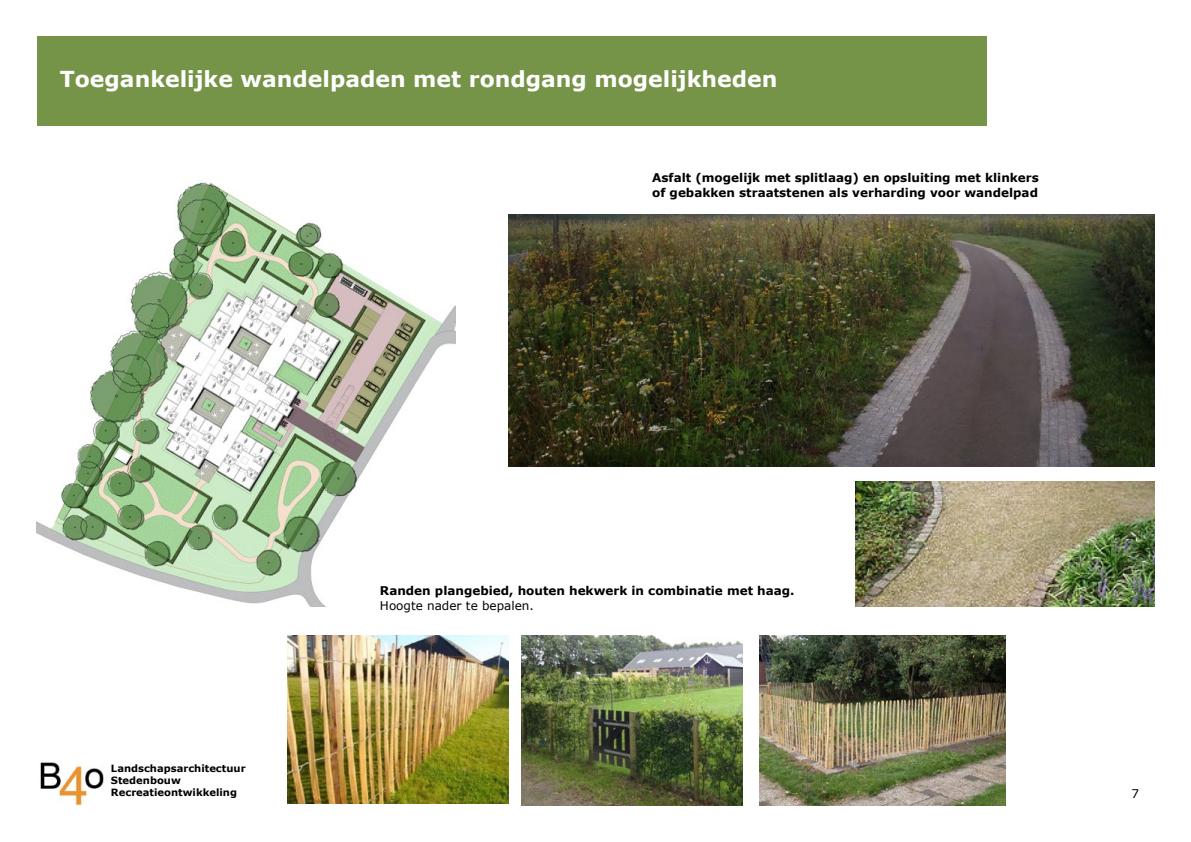
<style>
.page{position:relative;width:1191px;height:842px;background:#fff}
.page>*{position:absolute;margin:0;border:0;box-sizing:border-box;transform-origin:0 0}
.t1{font:700 22px "Verdana";color:#fff}
.t2{font:700 12px/14.4px "Verdana";color:#000}
.t3{font:12px "Verdana";color:#000}
.t4{font:700 10px/12px "Verdana";color:#000}
</style>
<div class="page">
<img style="left:36px;top:182px;width:420px;height:425px">
<div style="left:37px;top:36px;width:949px;height:90px;background:#769447"></div>
<img style="left:40px;top:762px;width:64px;height:44px">
<img style="left:508px;top:214px;width:647px;height:252px">
<img style="left:855px;top:481px;width:300px;height:126px">
<img style="left:287px;top:635px;width:221px;height:169px">
<img style="left:521px;top:635px;width:221px;height:170px">
<img style="left:760px;top:635px;width:245px;height:171px">
<h1 class="t1" style="left:60px;top:64px;width:719px">Toegankelijke wandelpaden met rondgang mogelijkheden</h1>
<p class="t2" style="left:652px;top:171px;width:388px">Asfalt (mogelijk met splitlaag) en opsluiting met klinkers of gebakken straatstenen als verharding voor wandelpad</p>
<p class="t4" style="left:111px;top:762px;width:136px">Landschapsarchitectuur<br>Stedenbouw<br>Recreatieontwikkeling</p>
<p class="t2" style="left:380px;top:584px;width:416px">Randen plangebied, houten hekwerk in combinatie met haag.</p>
<p class="t3" style="left:380px;top:597px;width:155px">Hoogte nader te bepalen.</p>
<p class="t3" style="left:1131px;top:785px;width:9px">7</p>
</div>
